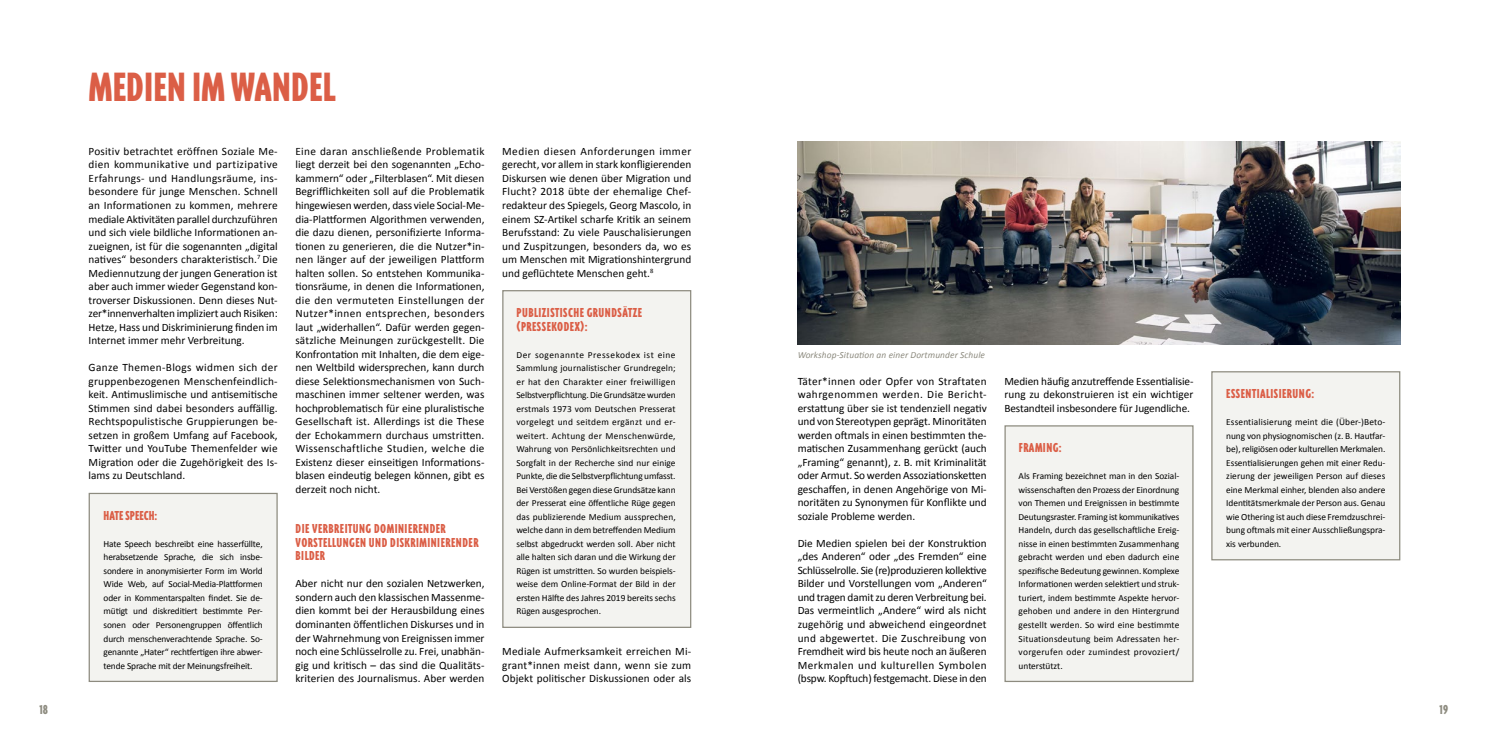
<style>
.page{position:relative;width:1489px;height:745px;background:#fff}
.page>*{position:absolute;margin:0;border:0;box-sizing:border-box;transform-origin:0 0}
.t1{font:900 condensed 47.25px "Triplex";letter-spacing:.005em;color:#db5e46}
.t2{font:900 condensed 15px/13.5px "Triplex";letter-spacing:.035em;color:#db5e46}
.t3{font:900 condensed 15px "Triplex";letter-spacing:.01em;color:#db5e46}
.t4{font:900 condensed 15px "Triplex";color:#8d8b7f}
.t5{font:11.25px/13.5px "Calibri";color:#000;text-align:justify}
.t6{font:9.38px/13.5px "Calibri";letter-spacing:-.005em;color:#000;text-align:justify}
.t7{font:italic 9.38px "Calibri";letter-spacing:.01em;color:#8d8b7f}
</style>
<div class="page">
<div style="left:89px;top:492px;width:189px;height:189px;background:#f3f3f0;border:1px solid #8d8b7f"></div>
<div style="left:502px;top:290px;width:189px;height:337px;background:#f3f3f0;border:1px solid #8d8b7f"></div>
<div style="left:1004px;top:425px;width:189px;height:256px;background:#f3f3f0;border:1px solid #8d8b7f"></div>
<div style="left:1211px;top:371px;width:189px;height:189px;background:#f3f3f0;border:1px solid #8d8b7f"></div>
<img style="left:797px;top:141px;width:603px;height:203px">
<h1 class="t1" style="left:89px;top:64px;width:247px">MEDIEN IM WANDEL</h1>
<p class="t5" style="left:89px;top:144px;width:191px">Positiv betrachtet eröffnen Soziale Me&shy;dien kommunikative und partizipative Erfahrungs- und Handlungsräume, ins&shy;besondere für junge Menschen. Schnell an Informationen zu kommen, mehrere mediale Aktivitäten parallel durchzuführen und sich viele bildliche Informationen an&shy;zueignen, ist für die sogenannten „digital natives“ besonders charakteristisch.<sup>7</sup> Die Mediennutzung der jungen Generation ist aber auch immer wieder Gegenstand kon&shy;troverser Diskussionen. Denn dieses Nut&shy;zer*innenverhalten impliziert auch Risiken:<br>Hetze, Hass und Diskriminierung finden im Internet immer mehr Verbreitung.</p>
<p class="t5" style="left:89px;top:360px;width:190px">Ganze Themen-Blogs widmen sich der gruppenbezogenen Menschenfeindlich&shy;keit. Antimuslimische und antisemitische Stimmen sind dabei besonders auffällig.<br>Rechtspopulistische Gruppierungen be&shy;setzen in großem Umfang auf Facebook, Twitter und YouTube Themenfelder wie Migration oder die Zugehörigkeit des Is&shy;lams zu Deutschland.</p>
<h2 class="t3" style="left:104px;top:508px;width:56px">HATE SPEECH:</h2>
<p class="t6" style="left:103px;top:536px;width:161px">Hate Speech beschreibt eine hasserfüllte, herabsetzende Sprache, die sich insbe&shy;sondere in anonymisierter Form im World Wide Web, auf Social-Media-Plattformen oder in Kommentarspalten findet. Sie de&shy;mütigt und diskreditiert bestimmte Per&shy;sonen oder Personengruppen öffentlich durch menschenverachtende Sprache. So&shy;genannte „Hater“ rechtfertigen ihre abwer&shy;tende Sprache mit der Meinungsfreiheit.</p>
<p class="t5" style="left:295px;top:144px;width:191px">Eine daran anschließende Problematik liegt derzeit bei den sogenannten „Echo&shy;kammern“ oder „Filterblasen“. Mit diesen Begrifflichkeiten soll auf die Problematik hingewiesen werden, dass viele Social-Me&shy;dia-Plattformen Algorithmen verwenden, die dazu dienen, personifizierte Informa&shy;tionen zu generieren, die die Nutzer*in&shy;nen länger auf der jeweiligen Plattform halten sollen. So entstehen Kommunika&shy;tionsräume, in denen die Informationen, die den vermuteten Einstellungen der Nutzer*innen entsprechen, besonders laut „widerhallen“. Dafür werden gegen&shy;sätzliche Meinungen zurückgestellt. Die Konfrontation mit Inhalten, die dem eige&shy;nen Weltbild widersprechen, kann durch diese Selektionsmechanismen von Such&shy;maschinen immer seltener werden, was hochproblematisch für eine pluralistische Gesellschaft ist. Allerdings ist die These der Echokammern durchaus umstritten.<br>Wissenschaftliche Studien, welche die Existenz dieser einseitigen Informations&shy;blasen eindeutig belegen können, gibt es derzeit noch nicht.</p>
<h2 class="t2" style="left:295px;top:522px;width:184px">DIE VERBREITUNG DOMINIERENDER<br>VORSTELLUNGEN UND DISKRIMINIERENDER<br>BILDER</h2>
<p class="t5" style="left:295px;top:576px;width:190px">Aber nicht nur den sozialen Netzwerken, sondern auch den klassischen Massenme&shy;dien kommt bei der Herausbildung eines dominanten öffentlichen Diskurses und in der Wahrnehmung von Ereignissen immer noch eine Schlüsselrolle zu. Frei, unabhän&shy;gig und kritisch – das sind die Qualitäts&shy;kriterien des Journalismus. Aber werden</p>
<p class="t5" style="left:502px;top:144px;width:190px">Medien diesen Anforderungen immer gerecht, vor allem in stark konfligierenden Diskursen wie denen über Migration und Flucht? 2018 übte der ehemalige Chef&shy;redakteur des Spiegels, Georg Mascolo, in einem SZ-Artikel scharfe Kritik an seinem Berufsstand: Zu viele Pauschalisierungen und Zuspitzungen, besonders da, wo es um Menschen mit Migrationshintergrund und geflüchtete Menschen geht.<sup>8</sup></p>
<h2 class="t2" style="left:516px;top:306px;width:127px">PUBLIZISTISCHE GRUNDSÄTZE (PRESSEKODEX):</h2>
<p class="t6" style="left:516px;top:347px;width:161px">Der sogenannte Pressekodex ist eine Sammlung journalistischer Grundregeln; er hat den Charakter einer freiwilligen Selbstverpflichtung. Die Grundsätze wurden erstmals 1973 vom Deutschen Presserat vorgelegt und seitdem ergänzt und er&shy;weitert. Achtung der Menschenwürde, Wahrung von Persönlichkeitsrechten und Sorgfalt in der Recherche sind nur einige Punkte, die die Selbstverpflichtung umfasst.<br>Bei Verstößen gegen diese Grundsätze kann der Presserat eine öffentliche Rüge gegen das publizierende Medium aussprechen, welche dann in dem betreffenden Medium selbst abgedruckt werden soll. Aber nicht alle halten sich daran und die Wirkung der Rügen ist umstritten. So wurden beispiels&shy;weise dem Online-Format der Bild in der ersten Hälfte des Jahres 2019 bereits sechs Rügen ausgesprochen.</p>
<p class="t5" style="left:502px;top:644px;width:190px">Mediale Aufmerksamkeit erreichen Mi&shy;grant*innen meist dann, wenn sie zum Objekt politischer Diskussionen oder als</p>
<p class="t7" style="left:797px;top:349px;width:189px">Workshop-Situation an einer Dortmunder Schule</p>
<p class="t5" style="left:797px;top:374px;width:190px">Täter*innen oder Opfer von Straftaten wahrgenommen werden. Die Bericht&shy;erstattung über sie ist tendenziell negativ und von Stereotypen geprägt. Minoritäten werden oftmals in einen bestimmten the&shy;matischen Zusammenhang gerückt (auch „Framing“ genannt), z. B. mit Kriminalität oder Armut. So werden Assoziationsketten geschaffen, in denen Angehörige von Mi&shy;noritäten zu Synonymen für Konflikte und soziale Probleme werden.</p>
<p class="t5" style="left:797px;top:536px;width:190px">Die Medien spielen bei der Konstruktion „des Anderen“ oder „des Fremden“ eine Schlüsselrolle. Sie (re)produzieren kollektive Bilder und Vorstellungen vom „Anderen“ und tragen damit zu deren Verbreitung bei.<br>Das vermeintlich „Andere“ wird als nicht zugehörig und abweichend eingeordnet und abgewertet. Die Zuschreibung von Fremdheit wird bis heute noch an äußeren Merkmalen und kulturellen Symbolen (bspw. Kopftuch) festgemacht. Diese in den</p>
<p class="t5" style="left:1004px;top:374px;width:190px">Medien häufig anzutreffende Essentialisie&shy;rung zu dekonstruieren ist ein wichtiger Bestandteil insbesondere für Jugendliche.</p>
<h2 class="t2" style="left:1018px;top:441px;width:45px">FRAMING:</h2>
<p class="t6" style="left:1018px;top:469px;width:162px">Als Framing bezeichnet man in den Sozial&shy;wissenschaften den Prozess der Einordnung von Themen und Ereignissen in bestimmte Deutungsraster. Framing ist kommunikatives Handeln, durch das gesellschaftliche Ereig&shy;nisse in einen bestimmten Zusammenhang gebracht werden und eben dadurch eine spezifische Bedeutung gewinnen. Komplexe Informationen werden selektiert und struk&shy;turiert, indem bestimmte Aspekte hervor&shy;gehoben und andere in den Hintergrund gestellt werden. So wird eine bestimmte Situationsdeutung beim Adressaten her&shy;vorgerufen oder zumindest provoziert/ unterstützt.</p>
<h2 class="t2" style="left:1226px;top:387px;width:90px">ESSENTIALISIERUNG:</h2>
<p class="t6" style="left:1226px;top:415px;width:161px">Essentialisierung meint die (Über-)Beto&shy;nung von physiognomischen (z. B. Hautfar&shy;be), religiösen oder kulturellen Merkmalen.<br>Essentialisierungen gehen mit einer Redu&shy;zierung der jeweiligen Person auf dieses eine Merkmal einher, blenden also andere Identitätsmerkmale der Person aus. Genau wie Othering ist auch diese Fremdzuschrei&shy;bung oftmals mit einer Ausschließungspra&shy;xis verbunden.</p>
<h2 class="t4" style="left:39px;top:702px;width:10px">18</h2>
<h2 class="t4" style="left:1439px;top:702px;width:10px">19</h2>
</div>
